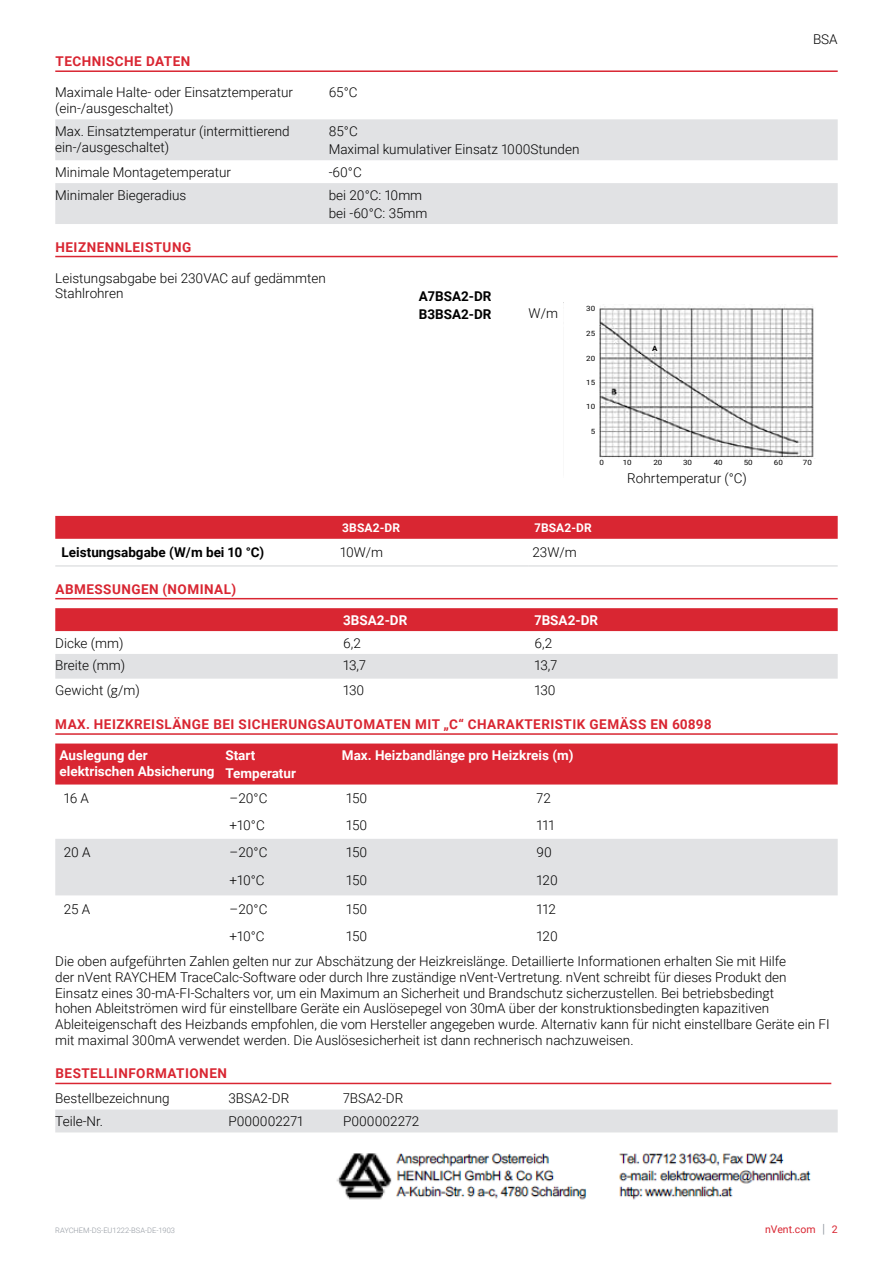
<style>
.page{position:relative;width:893px;height:1263px;background:#fff}
.page>*{position:absolute;margin:0;border:0;box-sizing:border-box;transform-origin:0 0}
.t1{font:300 13.5px/15.8px "Roboto";color:#000}
.t2{font:700 13.5px "Roboto";letter-spacing:.035em;color:#d92632}
.t3{font:700 13.5px "Roboto";color:#fff}
.t4{font:700 13.5px/18px "Roboto";color:#000}
.t5{font:700 12px "Roboto";letter-spacing:.01em;color:#fff}
.t6{font:10.5px "Roboto";color:#d92632}
.t7{font:300 7.5px "Roboto";color:#90969e}
.t8{font:7.2px "Roboto";color:#000;scale:1.11 1}
.t9{font:700 7.2px "Roboto";color:#000;scale:1.11 1}
.s1{font-size:12.6px;color:#90969e}
</style>
<div class="page">
<img style="left:599px;top:304px;width:215px;height:155px">
<hr style="left:55px;top:70px;width:783px;height:2px;background:#d92632">
<hr style="left:55px;top:256px;width:783px;height:1px;background:#d92632">
<svg style="left:55px;top:119px;width:783px;height:105px;fill:#e1e2e4"></svg>
<hr style="left:55px;top:598px;width:783px;height:1px;background:#d92632">
<hr style="left:55px;top:733px;width:783px;height:2px;background:#d92632">
<div style="left:55px;top:516px;width:783px;height:23px;background:#d92632"></div>
<hr style="left:55px;top:565px;width:281px;height:2px;background:#e1e2e4">
<hr style="left:336px;top:565px;width:192px;height:2px;background:#e1e2e4">
<hr style="left:528px;top:565px;width:310px;height:2px;background:#e1e2e4">
<div style="left:55px;top:608px;width:783px;height:23px;background:#d92632"></div>
<div style="left:55px;top:654px;width:783px;height:25px;background:#e1e2e4"></div>
<div style="left:55px;top:743px;width:783px;height:41px;background:#d92632"></div>
<div style="left:55px;top:839px;width:783px;height:56px;background:#e1e2e4"></div>
<hr style="left:55px;top:1083px;width:776px;height:1px;background:#d92632">
<div style="left:55px;top:1109px;width:783px;height:23px;background:#e1e2e4"></div>
<img style="left:336px;top:1153px;width:475px;height:47px">
<p class="t2" style="left:56px;top:52px;width:136px">TECHNISCHE DATEN</p>
<p class="t1" style="left:55px;top:84px;width:239px">Maximale Halte- oder Einsatztemperatur (ein-/ausgeschaltet)</p>
<p class="t1" style="left:329px;top:84px;width:30px">65°C</p>
<p class="t1" style="left:55px;top:123px;width:236px">Max. Einsatztemperatur (intermittierend ein-/ausgeschaltet)</p>
<p class="t1" style="left:329px;top:122px;width:252px;line-height:18px">85°C<br>Maximal kumulativer Einsatz 1000Stunden</p>
<p class="t1" style="left:55px;top:164px;width:177px">Minimale Montagetemperatur</p>
<p class="t1" style="left:329px;top:164px;width:35px">-60°C</p>
<p class="t1" style="left:55px;top:186px;width:133px">Minimaler Biegeradius</p>
<p class="t1" style="left:329px;top:185px;width:100px;line-height:18px">bei 20°C: 10mm bei -60°C: 35mm</p>
<p class="t2" style="left:56px;top:237px;width:137px">HEIZNENNLEISTUNG</p>
<p class="t1" style="left:55px;top:269px;width:272px">Leistungsabgabe bei 230VAC auf gedämmten<br>Stahlrohren</p>
<p class="t4" style="left:419px;top:286px;width:74px">A7BSA2-DR<br>B3BSA2-DR</p>
<p class="t1" style="left:529px;top:305px;width:31px">W/m</p>
<p class="t8" style="left:586px;top:303px;width:10px">30</p>
<p class="t8" style="left:586px;top:329px;width:10px">25</p>
<p class="t8" style="left:586px;top:354px;width:10px">20</p>
<p class="t8" style="left:586px;top:378px;width:10px">15</p>
<p class="t8" style="left:586px;top:402px;width:10px">10</p>
<p class="t8" style="left:591px;top:427px;width:6px">5</p>
<p class="t9" style="left:652px;top:344px;width:6px">A</p>
<p class="t1" style="left:813px;top:31px;width:26px">BSA</p>
<p class="t8" style="left:599px;top:458px;width:6px">0</p>
<p class="t8" style="left:623px;top:457px;width:10px">10</p>
<p class="t8" style="left:653px;top:458px;width:10px">20</p>
<p class="t8" style="left:683px;top:458px;width:10px">30</p>
<p class="t8" style="left:714px;top:458px;width:10px">40</p>
<p class="t8" style="left:744px;top:458px;width:10px">50</p>
<p class="t8" style="left:774px;top:458px;width:10px">60</p>
<p class="t8" style="left:803px;top:458px;width:10px">70</p>
<p class="t1" style="left:627px;top:470px;width:121px">Rohrtemperatur (°C)</p>
<p class="t5" style="left:342px;top:519px;width:59px">3BSA2-DR</p>
<p class="t5" style="left:534px;top:519px;width:59px">7BSA2-DR</p>
<p class="t4" style="left:62px;top:543px;width:204px">Leistungsabgabe (W/m bei 10 °C)</p>
<p class="t1" style="left:340px;top:544px;width:45px">10W/m</p>
<p class="t1" style="left:532px;top:544px;width:46px">23W/m</p>
<p class="t2" style="left:56px;top:579px;width:182px">ABMESSUNGEN (NOMINAL)</p>
<p class="t3" style="left:343px;top:610px;width:66px">3BSA2-DR</p>
<p class="t3" style="left:534px;top:610px;width:65px">7BSA2-DR</p>
<p class="t1" style="left:55px;top:634px;width:70px">Dicke (mm)</p>
<p class="t1" style="left:343px;top:634px;width:19px">6,2</p>
<p class="t1" style="left:534px;top:634px;width:19px">6,2</p>
<p class="t1" style="left:55px;top:657px;width:71px">Breite (mm)</p>
<p class="t1" style="left:343px;top:657px;width:24px">13,7</p>
<p class="t1" style="left:534px;top:657px;width:24px">13,7</p>
<p class="t1" style="left:55px;top:682px;width:86px">Gewicht (g/m)</p>
<p class="t1" style="left:343px;top:682px;width:23px">130</p>
<p class="t1" style="left:534px;top:682px;width:23px">130</p>
<p class="t2" style="left:55px;top:715px;width:658px">MAX. HEIZKREISLÄNGE BEI SICHERUNGSAUTOMATEN MIT „C“ CHARAKTERISTIK GEMÄSS EN 60898</p>
<p class="t3" style="left:60px;top:746px;width:90px">Auslegung der</p>
<p class="t3" style="left:225px;top:746px;width:31px">Start</p>
<p class="t3" style="left:342px;top:746px;width:233px">Max. Heizbandlänge pro Heizkreis (m)</p>
<p class="t3" style="left:60px;top:761px;width:238px">elektrischen Absicherung Temperatur</p>
<p class="t1" style="left:64px;top:790px;width:27px">16 A</p>
<p class="t1" style="left:230px;top:790px;width:39px">–20°C</p>
<p class="t1" style="left:346px;top:790px;width:23px">150</p>
<p class="t1" style="left:537px;top:790px;width:16px">72</p>
<p class="t1" style="left:230px;top:817px;width:37px">+10°C</p>
<p class="t1" style="left:346px;top:817px;width:23px">150</p>
<p class="t1" style="left:537px;top:817px;width:19px">111</p>
<p class="t1" style="left:64px;top:844px;width:28px">20 A</p>
<p class="t1" style="left:230px;top:844px;width:39px">–20°C</p>
<p class="t1" style="left:346px;top:844px;width:23px">150</p>
<p class="t1" style="left:537px;top:844px;width:17px">90</p>
<p class="t1" style="left:230px;top:871px;width:37px">+10°C</p>
<p class="t1" style="left:346px;top:871px;width:23px">150</p>
<p class="t1" style="left:537px;top:871px;width:23px">120</p>
<p class="t1" style="left:64px;top:901px;width:28px">25 A</p>
<p class="t1" style="left:230px;top:901px;width:39px">–20°C</p>
<p class="t1" style="left:346px;top:901px;width:23px">150</p>
<p class="t1" style="left:537px;top:901px;width:21px">112</p>
<p class="t1" style="left:230px;top:928px;width:37px">+10°C</p>
<p class="t1" style="left:346px;top:928px;width:23px">150</p>
<p class="t1" style="left:55px;top:923px;width:732px;line-height:25px;text-indent:481px">120<br>Die oben aufgeführten Zahlen gelten nur zur Abschätzung der Heizkreislänge. Detaillierte Informationen erhalten Sie mit Hilfe</p>
<p class="t1" style="left:55px;top:969px;width:776px">der nVent RAYCHEM TraceCalc-Software oder durch Ihre zuständige nVent-Vertretung. nVent schreibt für dieses Produkt den Einsatz eines 30-mA-FI-Schalters vor, um ein Maximum an Sicherheit und Brandschutz sicherzustellen. Bei betriebsbedingt<br>hohen Ableitströmen wird für einstellbare Geräte ein Auslösepegel von 30mA über der konstruktionsbedingten kapazitiven Ableiteigenschaft des Heizbands empfohlen, die vom Hersteller angegeben wurde. Alternativ kann für nicht einstellbare Geräte ein FI mit maximal 300mA verwendet werden. Die Auslösesicherheit ist dann rechnerisch nachzuweisen.</p>
<p class="t2" style="left:56px;top:1064px;width:173px">BESTELLINFORMATIONEN</p>
<p class="t1" style="left:55px;top:1090px;width:116px">Bestellbezeichnung</p>
<p class="t1" style="left:228px;top:1090px;width:62px">3BSA2-DR</p>
<p class="t1" style="left:343px;top:1090px;width:62px">7BSA2-DR</p>
<p class="t1" style="left:55px;top:1113px;width:49px">Teile-Nr.</p>
<p class="t1" style="left:228px;top:1113px;width:76px">P000002271</p>
<p class="t1" style="left:343px;top:1113px;width:78px">P000002272</p>
<p class="t7" style="left:55px;top:1225px;width:121px">RAYCHEM-DS-EU1222-BSA-DE-1903</p>
<p class="t6" style="left:765px;top:1222px;width:74px">nVent.com <span class="s1">|</span> 2</p>
</div>
